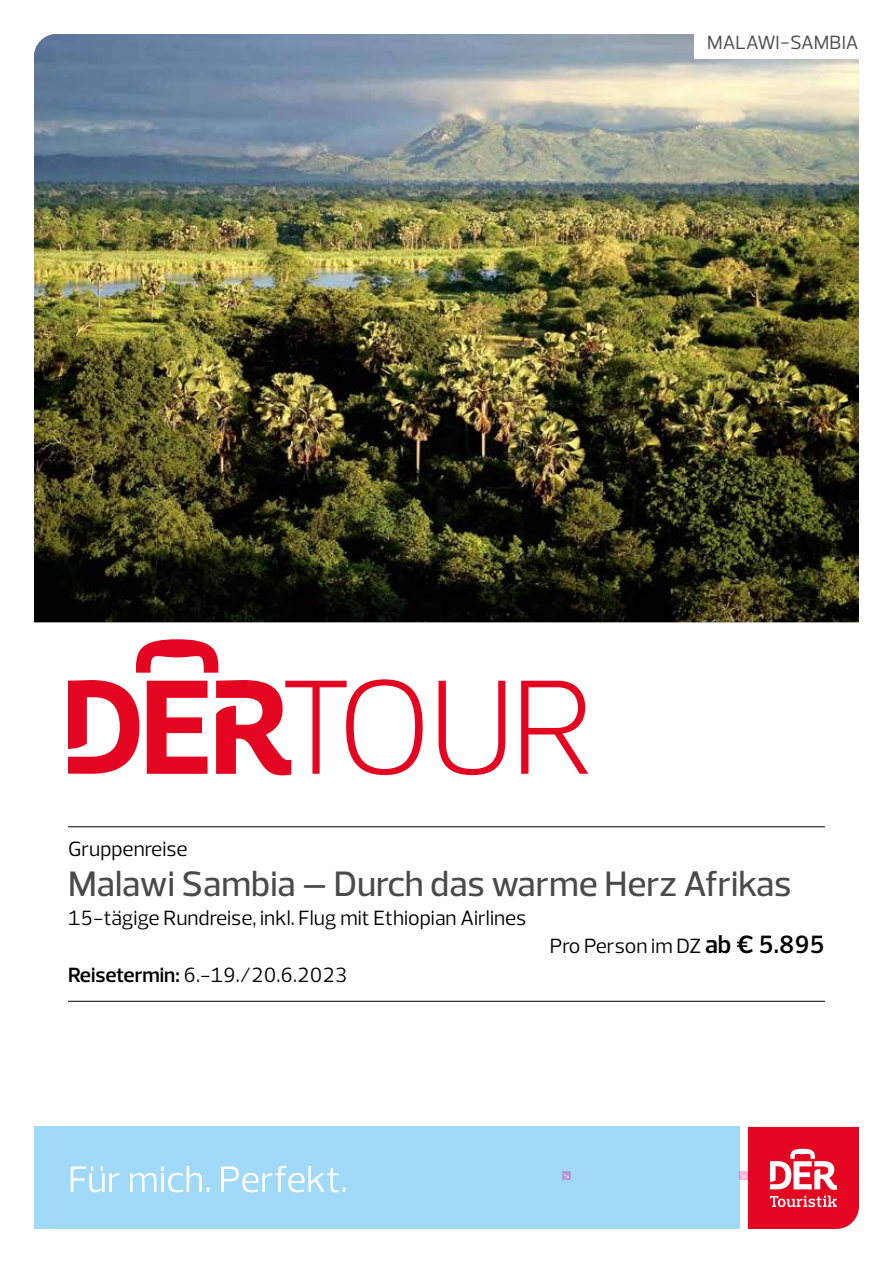
<style>
.page{position:relative;width:893px;height:1263px;background:#fff}
.page>*{position:absolute;margin:0;border:0;box-sizing:border-box;transform-origin:0 0}
.t1{font:500 36px "Prelo";color:#4a4a49}
.t2{font:21px "Prelo";color:#000}
.t3{font:19.5px "Prelo";letter-spacing:-.005em;color:#4a4a49}
.t4{font:700 6px "Prelo";color:#fff}
.s1{font-weight:600;font-size:25.5px}
.s2{font-weight:600}
</style>
<div class="page">
<svg style="left:748px;top:1127px;width:111px;height:102px;background:#e72941"></svg>
<div style="left:34px;top:1127px;width:705px;height:102px;background:#a1daf8"></div>
<svg style="left:71px;top:1166px;width:274px;height:26px"></svg>
<img style="left:34px;top:34px;width:825px;height:588px">
<div style="left:694px;top:29px;width:167px;height:30px;background:#fff"></div>
<hr style="left:68px;top:826px;width:757px;height:1px;background:#000">
<hr style="left:68px;top:1001px;width:757px;height:1px;background:#000">
<svg style="left:68px;top:680px;width:71px;height:94px"></svg>
<svg style="left:136px;top:639px;width:82px;height:34px"></svg>
<svg style="left:147px;top:681px;width:61px;height:93px"></svg>
<svg style="left:216px;top:679px;width:207px;height:96px"></svg>
<svg style="left:439px;top:681px;width:66px;height:94px"></svg>
<svg style="left:521px;top:681px;width:67px;height:93px"></svg>
<div style="left:562px;top:1171px;width:9px;height:9px;background:#b599d3"></div>
<div style="left:739px;top:1171px;width:9px;height:9px;background:#f7b3d8"></div>
<p class="t3" style="left:707px;top:30px;width:153px">MALAWI-SAMBIA</p>
<p class="t2" style="left:68px;top:836px;width:121px">Gruppenreise</p>
<h1 class="t1" style="left:68px;top:862px;width:725px">Malawi Sambia – Durch das warme Herz Afrikas</h1>
<p class="t2" style="left:68px;top:905px;width:460px">15-tägige Rundreise, inkl. Flug mit Ethiopian Airlines</p>
<p class="t2" style="left:550px;top:933px;width:277px">Pro Person im DZ <span class="s1">ab € 5.895</span></p>
<p class="t2" style="left:68px;top:962px;width:281px"><span class="s2">Reisetermin:</span> 6.-19./20.6.2023</p>
<p class="t4" style="left:564px;top:1172px;width:6px">¼</p>
<p class="t4" style="left:741px;top:1172px;width:6px">¼</p>
</div>
